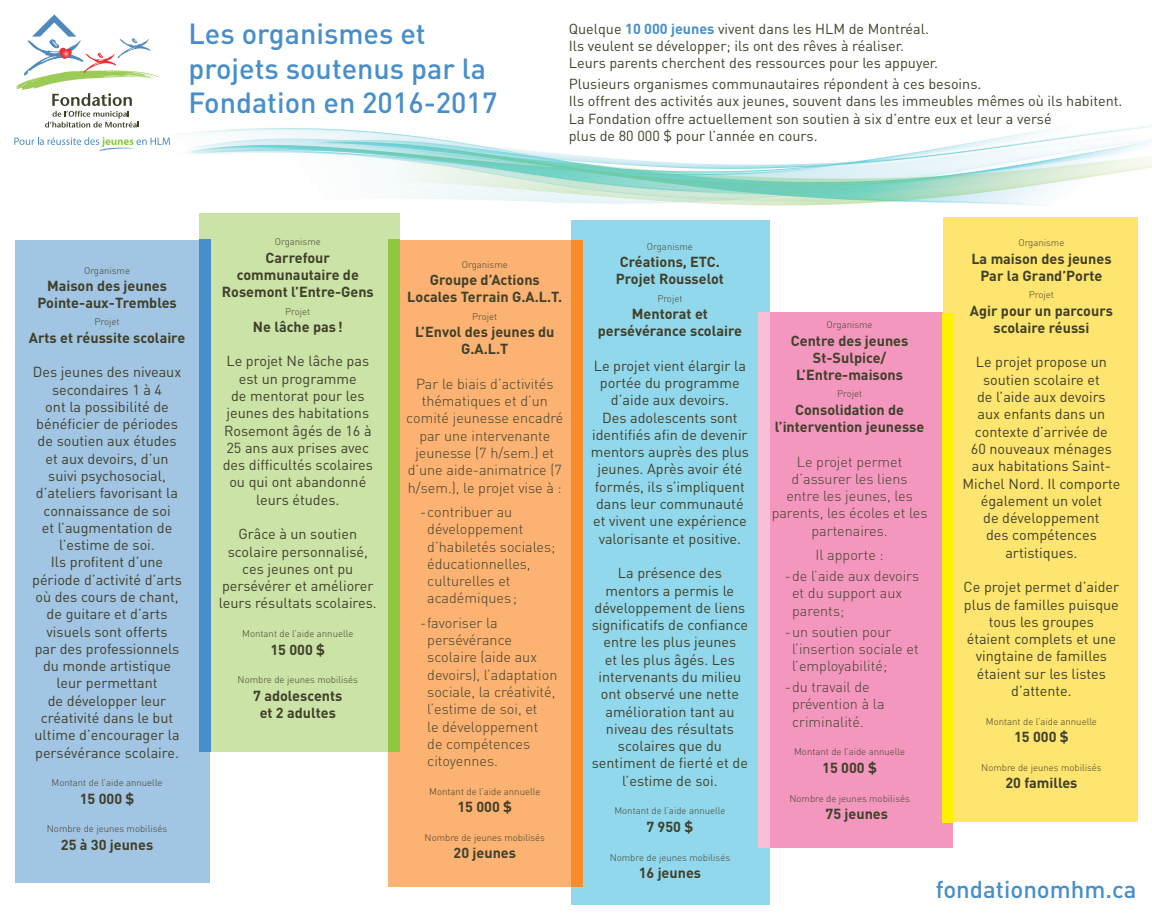
<style>
.page{position:relative;width:1152px;height:922px;background:#fff}
.page>*{position:absolute;margin:0;border:0;box-sizing:border-box;transform-origin:0 0}
.t1{font:500 28.8px "DIN";color:#478eca}
.t2{font:500 24px "DIN";color:#478eca}
.t3{font:14.4px/17.3px "DIN";color:#3f3f29;text-align:center}
.t4{font:300 14.4px/17.3px "DIN";color:#3f3f29}
.t5{font:700 14.4px/17.3px "DIN";color:#3f3f29;text-align:center}
.t6{font:300 9.6px "DIN";color:#3f3f29}
.s1{font-weight:700;color:#478eca}
</style>
<div class="page">
<img style="left:126px;top:126px;width:1026px;height:97px">
<svg style="left:14px;top:137px;width:156px;height:15px"></svg>
<svg style="left:16px;top:14px;width:144px;height:113px"></svg>
<div style="left:16px;top:240px;width:194px;height:642px;background:#a1c5e3"></div>
<div style="left:199px;top:213px;width:201px;height:539px;background:#cce3a8"></div>
<div style="left:199px;top:240px;width:12px;height:512px;background:#478eca"></div>
<div style="left:389px;top:240px;width:194px;height:646px;background:#fbb272"></div>
<div style="left:571px;top:220px;width:199px;height:684px;background:#92d8ed"></div>
<div style="left:758px;top:312px;width:195px;height:535px;background:#f497bf"></div>
<div style="left:943px;top:217px;width:194px;height:604px;background:#fee56f"></div>
<div style="left:389px;top:240px;width:11px;height:512px;background:#8dc741"></div>
<div style="left:571px;top:240px;width:12px;height:646px;background:#f78d2d"></div>
<div style="left:758px;top:312px;width:12px;height:535px;background:#f8bfd8"></div>
<div style="left:942px;top:313px;width:12px;height:509px;background:#fff200"></div>
<p class="t1" style="left:188px;top:15px;width:239px">Les organismes et</p>
<p class="t1" style="left:188px;top:50px;width:299px">projets soutenus par la</p>
<p class="t1" style="left:188px;top:84px;width:310px">Fondation en 2016-2017</p>
<p class="t3" style="left:569px;top:19px;width:362px">Quelque <span class="s1">10 000 jeunes</span> vivent dans les HLM de Montréal.</p>
<p class="t3" style="left:569px;top:37px;width:337px">Ils veulent se développer; ils ont des rêves à réaliser.</p>
<p class="t3" style="left:569px;top:54px;width:371px">Leurs parents cherchent des ressources pour les appuyer.</p>
<p class="t3" style="left:569px;top:75px;width:414px">Plusieurs organismes communautaires répondent à ces besoins.</p>
<p class="t3" style="left:569px;top:92px;width:555px">Ils offrent des activités aux jeunes, souvent dans les immeubles mêmes où ils habitent.</p>
<p class="t3" style="left:569px;top:109px;width:484px">La Fondation offre actuellement son soutien à six d’entre eux et leur a versé</p>
<p class="t3" style="left:569px;top:127px;width:250px">plus de 80 000 $ pour l’année en cours.</p>
<p class="t6" style="left:84px;top:264px;width:47px">Organisme</p>
<p class="t5" style="left:47px;top:276px;width:121px">Maison des jeunes</p>
<p class="t5" style="left:37px;top:294px;width:141px">Pointe-aux-Trembles</p>
<p class="t6" style="left:94px;top:316px;width:27px">Projet</p>
<p class="t5" style="left:29px;top:328px;width:158px">Arts et réussite scolaire</p>
<p class="t3" style="left:33px;top:363px;width:150px">Des jeunes des niveaux secondaires 1 à 4<br>ont la possibilité de bénéficier de périodes de soutien aux études et aux devoirs, d’un suivi psychosocial, d’ateliers favorisant la connaissance de soi<br>et l’augmentation de l’estime de soi.</p>
<p class="t3" style="left:32px;top:553px;width:151px">Ils profitent d’une période d’activité d’arts où des cours de chant, de guitare et d’arts visuels sont offerts<br>par des professionnels du monde artistique leur permettant<br>de développer leur créativité dans le but ultime d’encourager la persévérance scolaire.</p>
<p class="t6" style="left:52px;top:777px;width:113px">Montant de l’aide annuelle</p>
<p class="t5" style="left:80px;top:789px;width:56px">15 000 $</p>
<p class="t6" style="left:47px;top:823px;width:122px">Nombre de jeunes mobilisés</p>
<p class="t5" style="left:61px;top:835px;width:94px">25 à 30 jeunes</p>
<p class="t6" style="left:275px;top:236px;width:47px">Organisme</p>
<p class="t5" style="left:222px;top:248px;width:154px">Carrefour communautaire de<br>Rosemont l’Entre-Gens</p>
<p class="t6" style="left:285px;top:305px;width:27px">Projet</p>
<p class="t5" style="left:253px;top:317px;width:91px">Ne lâche pas!</p>
<p class="t3" style="left:223px;top:352px;width:152px">Le projet Ne lâche pas est un programme<br>de mentorat pour les jeunes des habitations<br>Rosemont âgés de 16 à<br>25 ans aux prises avec des difficultés scolaires ou qui ont abandonné leurs études.</p>
<p class="t3" style="left:219px;top:525px;width:160px">Grâce à un soutien scolaire personnalisé, ces jeunes ont pu persévérer et améliorer leurs résultats scolaires.</p>
<p class="t6" style="left:242px;top:628px;width:113px">Montant de l’aide annuelle</p>
<p class="t5" style="left:270px;top:640px;width:56px">15 000 $</p>
<p class="t6" style="left:238px;top:674px;width:122px">Nombre de jeunes mobilisés</p>
<p class="t5" style="left:253px;top:686px;width:91px">7 adolescents</p>
<p class="t5" style="left:260px;top:703px;width:78px">et 2 adultes</p>
<p class="t6" style="left:462px;top:258px;width:47px">Organisme</p>
<p class="t5" style="left:407px;top:270px;width:157px">Groupe d’Actions<br>Locales Terrain G.A.L.T.</p>
<p class="t6" style="left:472px;top:310px;width:27px">Projet</p>
<p class="t5" style="left:415px;top:322px;width:141px">L’Envol des jeunes du<br>G.A.L.T</p>
<p class="t4" style="left:406px;top:375px;width:159px;text-align:center">Par le biais d’activités thématiques et d’un comité jeunesse encadré par une intervenante jeunesse (7 h/sem.) et d’une aide-animatrice (7 h/sem.), le projet vise à :</p>
<p class="t4" style="left:427px;top:503px;width:130px;text-indent:-7px">-contribuer au développement d’habiletés sociales; éducationnelles, culturelles et académiques ;</p>
<p class="t4" style="left:427px;top:614px;width:132px;text-indent:-7px">-favoriser la persévérance scolaire (aide aux devoirs), l’adaptation sociale, la créativité, l’estime de soi, et<br>le développement<br>de compétences citoyennes.</p>
<p class="t6" style="left:429px;top:785px;width:113px">Montant de l’aide annuelle</p>
<p class="t5" style="left:457px;top:798px;width:56px">15 000 $</p>
<p class="t6" style="left:425px;top:831px;width:122px">Nombre de jeunes mobilisés</p>
<p class="t5" style="left:454px;top:844px;width:64px">20 jeunes</p>
<p class="t6" style="left:647px;top:240px;width:47px">Organisme</p>
<p class="t5" style="left:620px;top:252px;width:101px">Créations, ETC.</p>
<p class="t5" style="left:616px;top:270px;width:110px">Projet Rousselot</p>
<p class="t6" style="left:657px;top:292px;width:27px">Projet</p>
<p class="t5" style="left:598px;top:304px;width:146px">Mentorat et persévérance scolaire</p>
<p class="t3" style="left:591px;top:357px;width:160px">Le projet vient élargir la portée du programme d’aide aux devoirs.<br>Des adolescents sont identifiés afin de devenir mentors auprès des plus jeunes. Après avoir été formés, ils s’impliquent dans leur communauté et vivent une expérience valorisante et positive.</p>
<p class="t3" style="left:592px;top:564px;width:158px">La présence des mentors a permis le développement de liens significatifs de confiance entre les plus jeunes<br>et les plus âgés. Les intervenants du milieu ont observé une nette amélioration tant au niveau des résultats scolaires que du sentiment de fierté et de l’estime de soi.</p>
<p class="t6" style="left:614px;top:805px;width:113px">Montant de l’aide annuelle</p>
<p class="t5" style="left:647px;top:817px;width:48px">7 950 $</p>
<p class="t6" style="left:610px;top:851px;width:122px">Nombre de jeunes mobilisés</p>
<p class="t5" style="left:639px;top:863px;width:64px">16 jeunes</p>
<p class="t6" style="left:827px;top:319px;width:47px">Organisme</p>
<p class="t5" style="left:791px;top:331px;width:119px">Centre des jeunes</p>
<p class="t5" style="left:813px;top:348px;width:75px">St-Sulpice/</p>
<p class="t5" style="left:796px;top:366px;width:108px">L’Entre-maisons</p>
<p class="t6" style="left:837px;top:388px;width:27px">Projet</p>
<p class="t5" style="left:775px;top:400px;width:151px">Consolidation de l’intervention jeunesse</p>
<p class="t4" style="left:772px;top:452px;width:157px;text-align:center">Le projet permet d’assurer les liens<br>entre les jeunes, les parents, les écoles et les partenaires.</p>
<p class="t4" style="left:816px;top:546px;width:70px">Il apporte :</p>
<p class="t4" style="left:792px;top:567px;width:129px;text-indent:-7px">-de l’aide aux devoirs et du support aux parents;</p>
<p class="t4" style="left:792px;top:622px;width:128px;text-indent:-7px">-un soutien pour l’insertion sociale et l’employabilité;</p>
<p class="t4" style="left:792px;top:678px;width:94px;text-indent:-7px">-du travail de prévention à la criminalité.</p>
<p class="t6" style="left:794px;top:746px;width:113px">Montant de l’aide annuelle</p>
<p class="t5" style="left:822px;top:758px;width:56px">15 000 $</p>
<p class="t6" style="left:789px;top:792px;width:122px">Nombre de jeunes mobilisés</p>
<p class="t5" style="left:826px;top:804px;width:64px">75 jeunes</p>
<p class="t6" style="left:1018px;top:237px;width:47px">Organisme</p>
<p class="t5" style="left:971px;top:249px;width:142px">La maison des jeunes<br>Par la Grand’Porte</p>
<p class="t6" style="left:1029px;top:289px;width:27px">Projet</p>
<p class="t5" style="left:970px;top:301px;width:145px">Agir pour un parcours scolaire réussi</p>
<p class="t3" style="left:962px;top:353px;width:159px">Le projet propose un soutien scolaire et<br>de l’aide aux devoirs<br>aux enfants dans un contexte d’arrivée de<br>60 nouveaux ménages aux habitations Saint-<br>Michel Nord. Il comporte également un volet<br>de développement<br>des compétences artistiques.</p>
<p class="t3" style="left:964px;top:578px;width:157px">Ce projet permet d’aider plus de familles puisque tous les groupes<br>étaient complets et une vingtaine de familles étaient sur les listes d’attente.</p>
<p class="t6" style="left:986px;top:715px;width:113px">Montant de l’aide annuelle</p>
<p class="t5" style="left:1014px;top:727px;width:56px">15 000 $</p>
<p class="t6" style="left:981px;top:761px;width:122px">Nombre de jeunes mobilisés</p>
<p class="t5" style="left:1005px;top:773px;width:74px">20 familles</p>
<p class="t2" style="left:936px;top:874px;width:202px">fondationomhm.ca</p>
</div>
